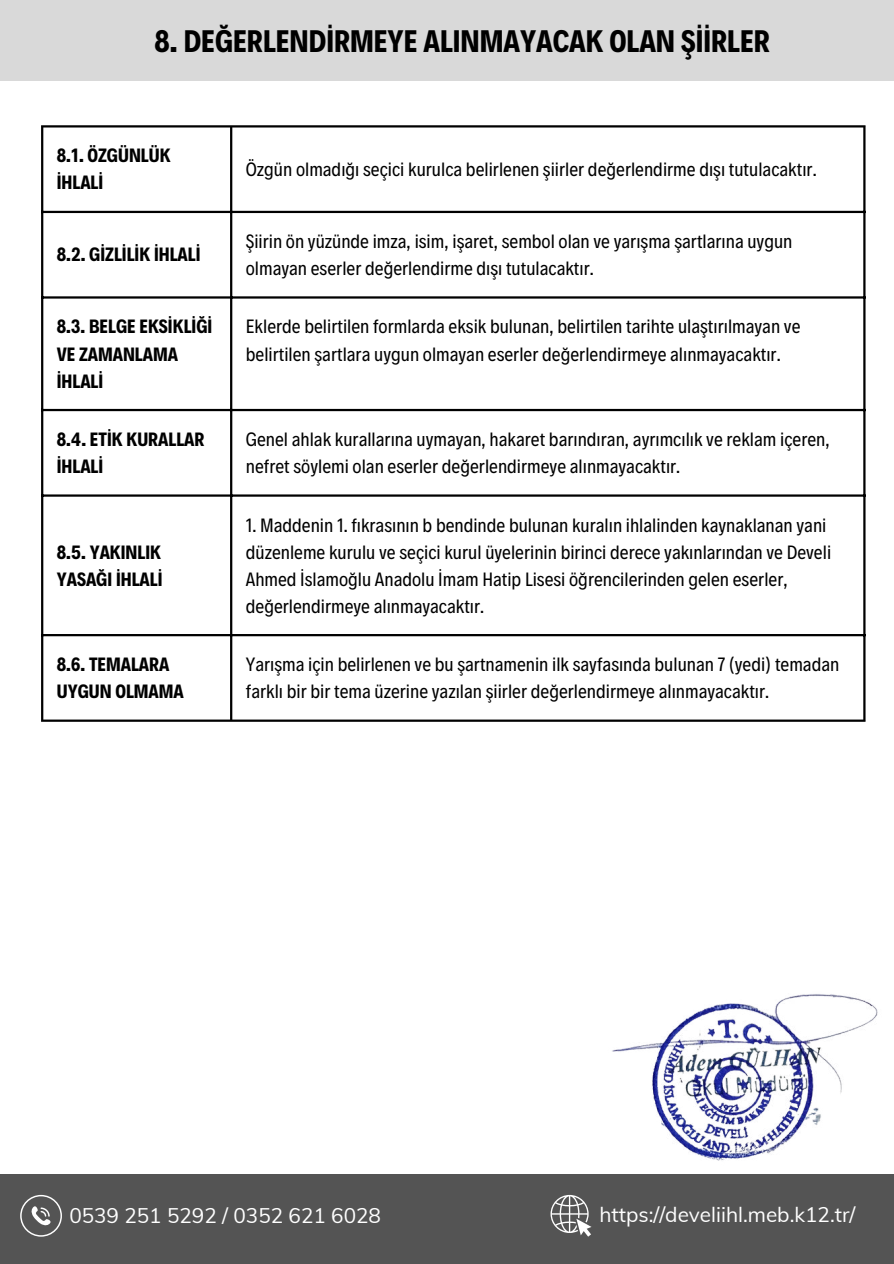
<style>
.page{position:relative;width:894px;height:1264px;background:#fff}
.page>*{position:absolute;margin:0;border:0;box-sizing:border-box;transform-origin:0 0}
.t1{font:700 31.5px "Decalotype";color:#000}
.t2{font:20.7px "Muli";color:#fff}
.t3{font:19.5px/27px "Decalotype";color:#000}
.t4{font:700 19.5px/27px "Decalotype";color:#000}
</style>
<div class="page">
<div style="left:0;top:0;width:893px;height:81px;background:#d9d9d9"></div>
<div style="left:0;top:1174px;width:893px;height:89px;background:#545454"></div>
<svg style="left:20px;top:1194px;width:42px;height:42px"></svg>
<img style="left:612px;top:994px;width:266px;height:167px">
<svg style="left:550px;top:1194px;width:41px;height:42px"></svg>
<hr style="left:41px;top:127px;width:2px;height:592px;background:#000">
<hr style="left:230px;top:127px;width:2px;height:592px;background:#000">
<hr style="left:863px;top:127px;width:2px;height:592px;background:#000">
<hr style="left:41px;top:125px;width:824px;height:2px;background:#000">
<hr style="left:41px;top:211px;width:824px;height:2px;background:#000">
<hr style="left:41px;top:296px;width:824px;height:2px;background:#000">
<hr style="left:41px;top:409px;width:824px;height:2px;background:#000">
<hr style="left:41px;top:494px;width:824px;height:2px;background:#000">
<hr style="left:41px;top:634px;width:824px;height:2px;background:#000">
<hr style="left:41px;top:719px;width:824px;height:2px;background:#000">
<h1 class="t1" style="left:154px;top:19px;width:616px">8. DEĞERLENDİRMEYE ALINMAYACAK OLAN ŞİİRLER</h1>
<p class="t4" style="left:57px;top:141px;width:115px">8.1. ÖZGÜNLÜK<br>İHLALİ</p>
<p class="t3" style="left:246px;top:155px;width:572px">Özgün olmadığı seçici kurulca belirlenen şiirler değerlendirme dışı tutulacaktır.</p>
<p class="t4" style="left:57px;top:240px;width:145px">8.2. GİZLİLİK İHLALİ</p>
<p class="t3" style="left:246px;top:227px;width:548px">Şiirin ön yüzünde imza, isim, işaret, sembol olan ve yarışma şartlarına uygun olmayan eserler değerlendirme dışı tutulacaktır.</p>
<p class="t4" style="left:57px;top:312px;width:157px">8.3. BELGE EKSİKLİĞİ<br>VE ZAMANLAMA<br>İHLALİ</p>
<p class="t3" style="left:246px;top:312px;width:556px">Eklerde belirtilen formlarda eksik bulunan, belirtilen tarihte ulaştırılmayan ve belirtilen şartlara uygun olmayan eserler değerlendirmeye alınmayacaktır.</p>
<p class="t4" style="left:57px;top:425px;width:149px">8.4. ETİK KURALLAR<br>İHLALİ</p>
<p class="t3" style="left:246px;top:425px;width:585px">Genel ahlak kurallarına uymayan, hakaret barındıran, ayrımcılık ve reklam içeren, nefret söylemi olan eserler değerlendirmeye alınmayacaktır.</p>
<p class="t4" style="left:57px;top:537px;width:107px">8.5. YAKINLIK<br>YASAĞI İHLALİ</p>
<p class="t3" style="left:246px;top:510px;width:586px">1. Maddenin 1. fıkrasının b bendinde bulunan kuralın ihlalinden kaynaklanan yani düzenleme kurulu ve seçici kurul üyelerinin birinci derece yakınlarından ve Develi Ahmed İslamoğlu Anadolu İmam Hatip Lisesi öğrencilerinden gelen eserler, değerlendirmeye alınmayacaktır.</p>
<p class="t4" style="left:57px;top:650px;width:128px">8.6. TEMALARA<br>UYGUN OLMAMA</p>
<p class="t3" style="left:246px;top:650px;width:595px">Yarışma için belirlenen ve bu şartnamenin ilk sayfasında bulunan 7 (yedi) temadan farklı bir bir tema üzerine yazılan şiirler değerlendirmeye alınmayacaktır.</p>
<p class="t2" style="left:69px;top:1200px;width:313px">0539 251 5292 / 0352 621 6028</p>
<p class="t2" style="left:599px;top:1199px;width:257px">https://develiihl.meb.k12.tr/</p>
</div>
